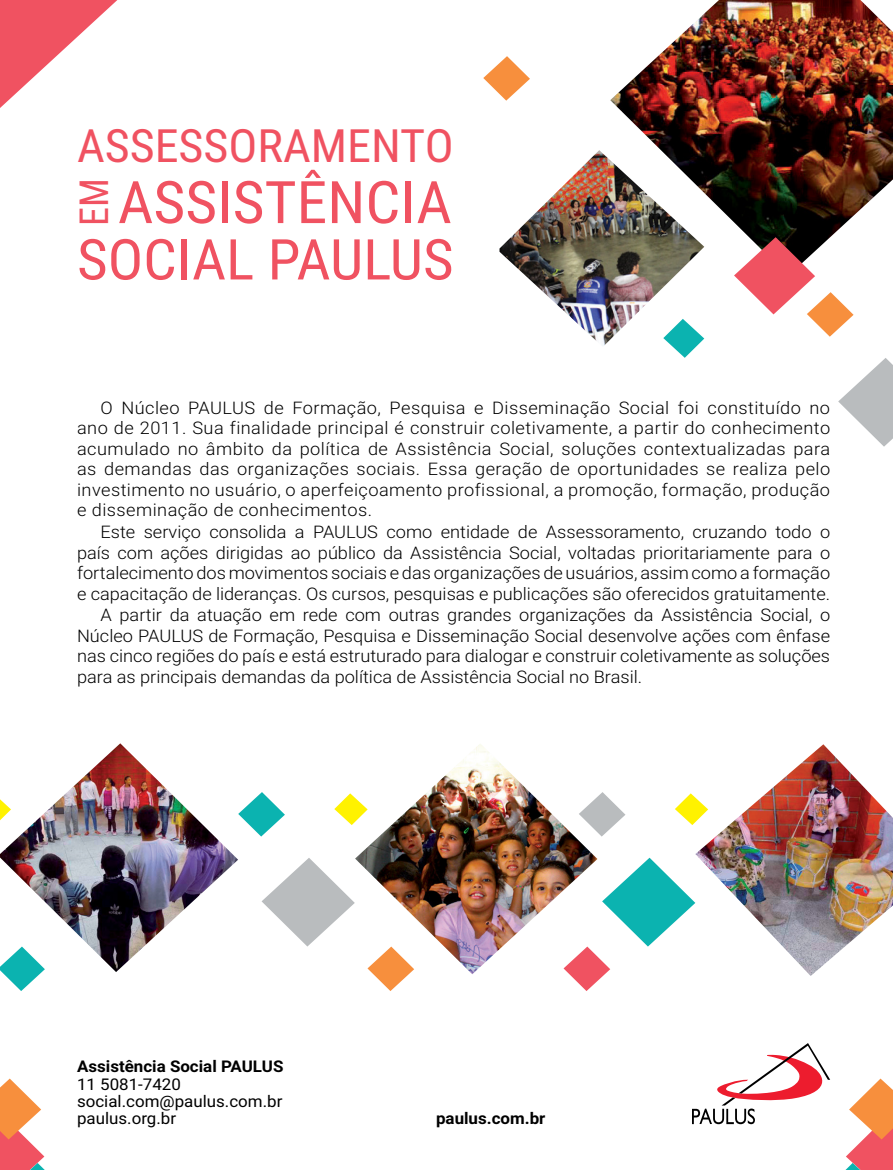
<style>
.page{position:relative;width:893px;height:1170px;background:#fff}
.page>*{position:absolute;margin:0;border:0;box-sizing:border-box;transform-origin:0 0}
.t1{font:58.65px "Roboto Condensed";color:#f05261;scale:1.05 1}
.t2{font:56.4px "Roboto Condensed";color:#f05261;scale:1.05 1}
.t3{font:45.9px "Roboto Condensed";color:#f05261;scale:1.05 1}
.t4{font:40.05px "Roboto Condensed";color:#f05261;scale:.95 1}
.t5{font:300 17.4px/20.5px "Roboto";color:#000;text-align:justify;scale:1.05 1}
.t6{font:16.2px/17.4px "Roboto";color:#000;scale:1.05 1}
.t7{font:700 16.2px "Roboto";color:#000;scale:1.05 1}
</style>
<div class="page">
<img style="left:610px;top:0;width:283px;height:247px">
<svg style="left:0;top:0;width:117px;height:108px"></svg>
<svg style="left:0;top:1078px;width:45px;height:91px"></svg>
<svg style="left:846px;top:1078px;width:47px;height:91px"></svg>
<svg style="left:838px;top:358px;width:55px;height:88px"></svg>
<svg style="left:734px;top:237px;width:119px;height:99px"></svg>
<svg style="left:673px;top:347px;width:23px;height:11px"></svg>
<svg style="left:692px;top:1043px;width:138px;height:81px"></svg>
<svg style="left:483px;top:56px;width:47px;height:45px"></svg>
<svg style="left:238px;top:792px;width:47px;height:44px"></svg>
<svg style="left:597px;top:792px;width:28px;height:44px"></svg>
<svg style="left:262px;top:858px;width:93px;height:88px"></svg>
<img style="left:0;top:743px;width:238px;height:228px">
<svg style="left:0;top:799px;width:11px;height:21px"></svg>
<svg style="left:334px;top:793px;width:21px;height:32px"></svg>
<svg style="left:675px;top:793px;width:20px;height:32px"></svg>
<svg style="left:0;top:946px;width:45px;height:44px"></svg>
<svg style="left:373px;top:974px;width:36px;height:16px"></svg>
<svg style="left:569px;top:857px;width:126px;height:133px"></svg>
<img style="left:695px;top:744px;width:198px;height:231px">
<img style="left:355px;top:744px;width:242px;height:230px">
<img style="left:499px;top:150px;width:205px;height:197px">
<h3 class="t3" style="left:77px;top:113px;width:360px">ASSESSORAMENTO</h3>
<h3 class="t4" style="left:66px;top:226px;width:52px;rotate:-90deg">EM</h3>
<h1 class="t1" style="left:118px;top:161px;width:319px">ASSISTÊNCIA</h1>
<h2 class="t2" style="left:77px;top:220px;width:360px">SOCIAL PAULUS</h2>
<p class="t5" style="left:77px;top:397px;width:719px;text-indent:23px">O Núcleo PAULUS de Formação, Pesquisa e Disseminação Social foi constituído no ano de 2011. Sua finalidade principal é construir coletivamente, a partir do conhecimento acumulado no âmbito da política de Assistência Social, soluções contextualizadas para as demandas das organizações sociais. Essa geração de oportunidades se realiza pelo investimento no usuário, o aperfeiçoamento profissional, a promoção, formação, produção e disseminação de conhecimentos.</p>
<p class="t5" style="left:101px;top:521px;width:696px">Este serviço consolida a PAULUS como entidade de Assessoramento, cruzando todo o</p>
<p class="t5" style="left:77px;top:541px;width:719px">país com ações dirigidas ao público da Assistência Social, voltadas prioritariamente para o</p>
<p class="t5" style="left:77px;top:562px;width:719px">fortalecimento dos movimentos sociais e das organizações de usuários, assim como a formação</p>
<p class="t5" style="left:77px;top:582px;width:719px">e capacitação de lideranças. Os cursos, pesquisas e publicações são oferecidos gratuitamente.</p>
<p class="t5" style="left:101px;top:604px;width:696px">A partir da atuação em rede com outras grandes organizações da Assistência Social, o</p>
<p class="t5" style="left:77px;top:624px;width:719px">Núcleo PAULUS de Formação, Pesquisa e Disseminação Social desenvolve ações com ênfase</p>
<p class="t5" style="left:77px;top:645px;width:719px">nas cinco regiões do país e está estruturado para dialogar e construir coletivamente as soluções</p>
<p class="t5" style="left:77px;top:665px;width:540px">para as principais demandas da política de Assistência Social no Brasil.</p>
<p class="t7" style="left:77px;top:1054px;width:198px">Assistência Social PAULUS</p>
<p class="t6" style="left:77px;top:1074px;width:197px">11 5081-7420 social.com@paulus.com.br paulus.org.br</p>
<p class="t7" style="left:436px;top:1106px;width:106px">paulus.com.br</p>
</div>
